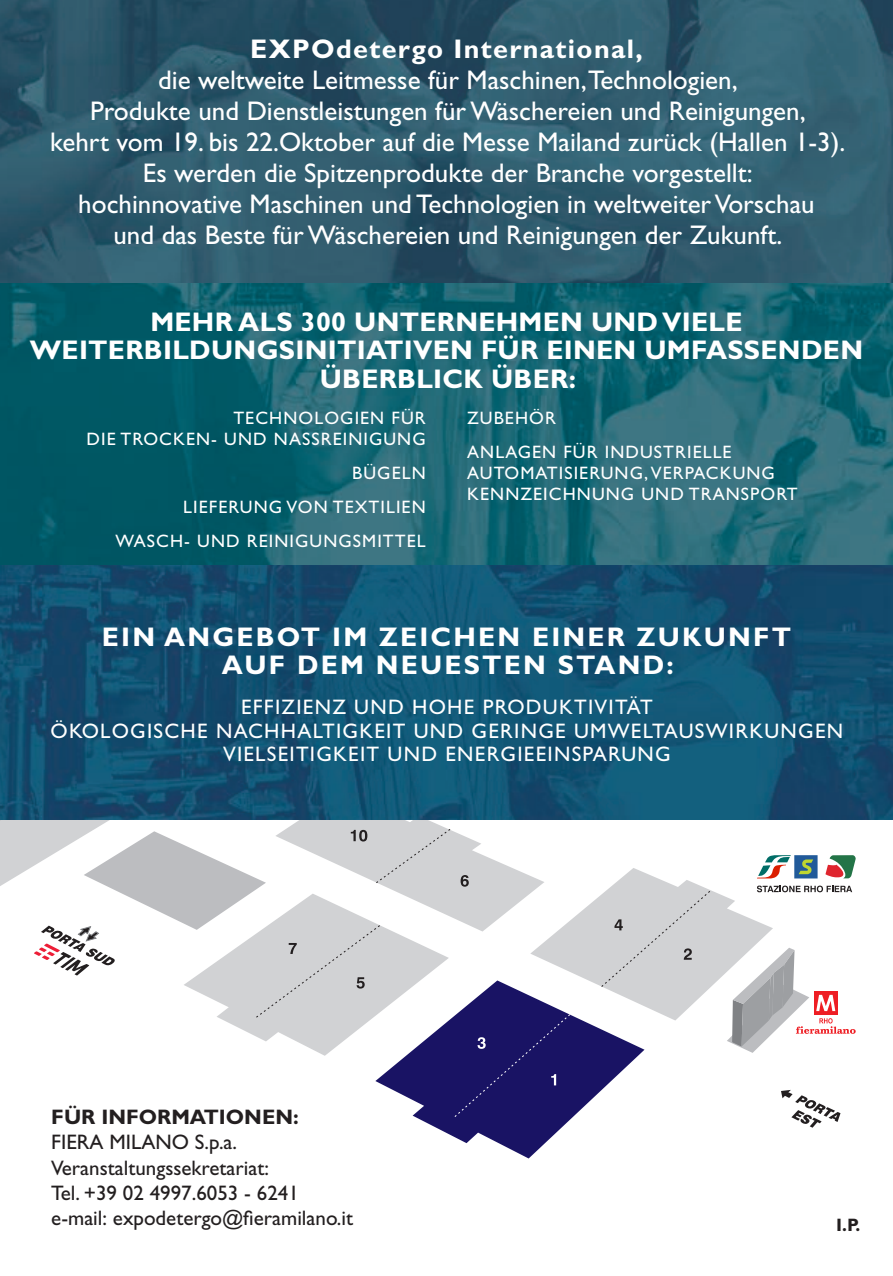
<style>
.page{position:relative;width:893px;height:1276px;background:#fff}
.page>*{position:absolute;margin:0;border:0;box-sizing:border-box;transform-origin:0 0}
.t1{font:27px/30.9px "Gill Sans Std";color:#fff;text-align:center}
.t2{font:700 27px/28.2px "Gill Sans Std";letter-spacing:.01em;color:#fff;text-align:center}
.t3{font:700 27px/28.2px "Gill Sans Std";letter-spacing:.08em;color:#fff;text-align:center}
.t4{font:700 27px "Gill Sans Std";letter-spacing:.05em;color:#fff}
.t5{font:21px/23.4px "Gill Sans Std";letter-spacing:.06em;color:#fff;text-align:center}
.t6{font:21px/25.2px "Gill Sans Std";color:#231f20}
.t7{font:700 21px "Gill Sans Std";color:#231f20}
.t8{font:18px/33.6px "Gill Sans Std";letter-spacing:.06em;color:#fff;text-align:right}
.t9{font:700 18px "Gill Sans Std";color:#231f20}
</style>
<div class="page">
<svg style="left:435px;top:1127px;width:127px;height:31px"></svg>
<img style="left:0;top:0;width:893px;height:819px">
<svg style="left:0;top:752px;width:856px;height:375px"></svg>
<p class="t4" style="left:250px;top:33px;width:394px">EXPOdetergo International,</p>
<p class="t1" style="left:50px;top:65px;width:797px">die weltweite Leitmesse für Maschinen,Technologien,<br>Produkte und Dienstleistungen für Wäschereien und Reinigungen,<br>kehrt vom 19. bis 22.Oktober auf die Messe Mailand zurück (Hallen 1-3).<br>Es werden die Spitzenprodukte der Branche vorgestellt:<br>hochinnovative Maschinen und Technologien in weltweiter Vorschau<br>und das Beste für Wäschereien und Reinigungen der Zukunft.</p>
<p class="t2" style="left:30px;top:308px;width:835px">MEHR ALS 300 UNTERNEHMEN UND VIELE<br>WEITERBILDUNGSINITIATIVEN FÜR EINEN UMFASSENDEN<br>ÜBERBLICK ÜBER:</p>
<p class="t8" style="left:87px;top:408px;width:341px;line-height:21px">TECHNOLOGIEN FÜR<br>DIE TROCKEN- UND NASSREINIGUNG</p>
<p class="t8" style="left:115px;top:456px;width:312px">BÜGELN<br>LIEFERUNG VON TEXTILIEN<br>WASCH- UND REINIGUNGSMITTEL</p>
<p class="t8" style="left:467px;top:402px;width:266px;text-align:left">ZUBEHÖR<br>ANLAGEN FÜR INDUSTRIELLE</p>
<p class="t8" style="left:467px;top:463px;width:332px;line-height:21px;text-align:left">AUTOMATISIERUNG, VERPACKUNG<br>KENNZEICHNUNG UND TRANSPORT</p>
<p class="t3" style="left:102px;top:622px;width:691px">EIN ANGEBOT IM ZEICHEN EINER ZUKUNFT<br>AUF DEM NEUESTEN STAND:</p>
<p class="t5" style="left:51px;top:696px;width:794px">EFFIZIENZ UND HOHE PRODUKTIVITÄT<br>ÖKOLOGISCHE NACHHALTIGKEIT UND GERINGE UMWELTAUSWIRKUNGEN<br>VIELSEITIGKEIT UND ENERGIEEINSPARUNG</p>
<p class="t7" style="left:51px;top:1104px;width:249px">FÜR INFORMATIONEN:</p>
<p class="t6" style="left:51px;top:1130px;width:303px">FIERA MILANO S.p.a.<br>Veranstaltungssekretariat:<br>Tel. +39 02 4997.6053 - 6241 e-mail: expodetergo@fieramilano.it</p>
<p class="t9" style="left:836px;top:1214px;width:26px">I.P.</p>
</div>
